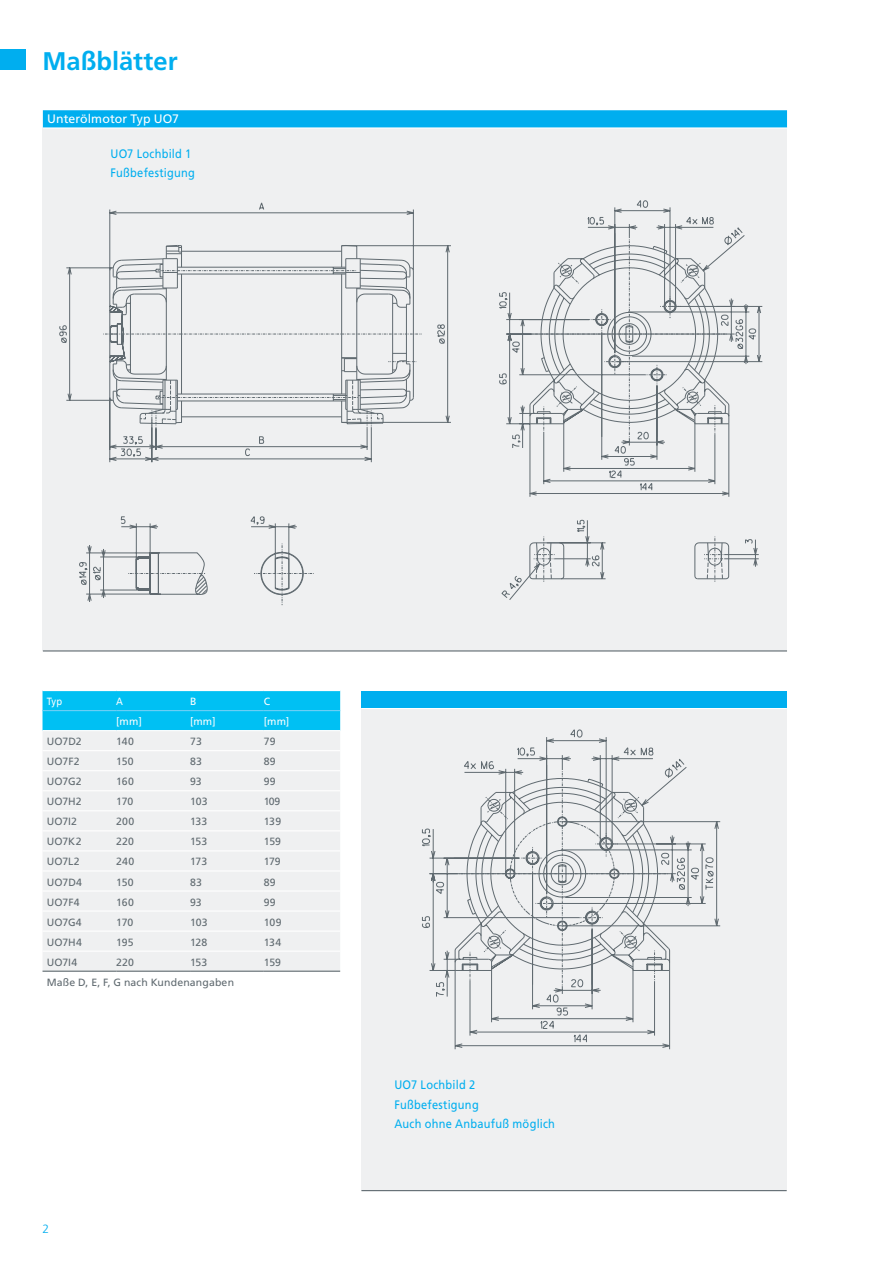
<style>
.page{position:relative;width:893px;height:1263px;background:#fff}
.page>*{position:absolute;margin:0;border:0;box-sizing:border-box;transform-origin:0 0}
.t1{font:700 25.5px "Frutiger";color:#00aeef}
.t2{font:12.3px/19.5px "Frutiger";letter-spacing:.02em;color:#00aeef;scale:.9 1}
.t3{font:12.3px "Frutiger";letter-spacing:.005em;color:#fff}
.t4{font:300 12px "Frutiger";color:#00aeef}
.t5{font:10.5px "Frutiger";letter-spacing:.01em;color:#606a70}
.t6{font:10.5px "Frutiger";letter-spacing:.015em;color:#fff}
.t7{font:10.5px "Frutiger";letter-spacing:.015em;color:#fff;scale:.9 1}
</style>
<div class="page">
<div style="left:43px;top:110px;width:744px;height:17px;background:#00aeef"></div>
<div style="left:43px;top:128px;width:744px;height:523px;background:#eff0f1"></div>
<hr style="left:43px;top:127px;width:496px;height:2px;background:#fff">
<hr style="left:539px;top:127px;width:248px;height:2px;background:#fff">
<hr style="left:43px;top:650px;width:496px;height:1px;background:#606a70">
<hr style="left:539px;top:650px;width:248px;height:1px;background:#606a70">
<div style="left:0;top:50px;width:26px;height:20px;background:#00aeef"></div>
<svg style="left:103px;top:604px;width:627px;height:48px"></svg>
<svg style="left:59px;top:200px;width:704px;height:403px"></svg>
<svg style="left:496px;top:292px;width:263px;height:309px"></svg>
<div style="left:361px;top:691px;width:426px;height:17px;background:#00aeef"></div>
<div style="left:361px;top:708px;width:426px;height:482px;background:#eff0f1"></div>
<hr style="left:361px;top:708px;width:426px;height:1px;background:#fff">
<hr style="left:361px;top:1190px;width:426px;height:1px;background:#606a70">
<div style="left:43px;top:691px;width:297px;height:39px;background:#00c0f3"></div>
<div style="left:43px;top:731px;width:297px;height:240px;background:#eff0f1"></div>
<hr style="left:43px;top:750px;width:73px;height:1px;background:#fff">
<hr style="left:116px;top:750px;width:74px;height:1px;background:#fff">
<hr style="left:190px;top:750px;width:74px;height:1px;background:#fff">
<hr style="left:264px;top:750px;width:76px;height:1px;background:#fff">
<hr style="left:43px;top:770px;width:73px;height:1px;background:#fff">
<hr style="left:116px;top:770px;width:74px;height:1px;background:#fff">
<hr style="left:190px;top:770px;width:74px;height:1px;background:#fff">
<hr style="left:264px;top:770px;width:76px;height:1px;background:#fff">
<hr style="left:43px;top:790px;width:73px;height:1px;background:#fff">
<hr style="left:116px;top:790px;width:74px;height:1px;background:#fff">
<hr style="left:190px;top:790px;width:74px;height:1px;background:#fff">
<hr style="left:264px;top:790px;width:76px;height:1px;background:#fff">
<hr style="left:43px;top:810px;width:73px;height:1px;background:#fff">
<hr style="left:116px;top:810px;width:74px;height:1px;background:#fff">
<hr style="left:190px;top:810px;width:74px;height:1px;background:#fff">
<hr style="left:264px;top:810px;width:76px;height:1px;background:#fff">
<hr style="left:43px;top:830px;width:73px;height:1px;background:#fff">
<hr style="left:116px;top:830px;width:74px;height:1px;background:#fff">
<hr style="left:190px;top:830px;width:74px;height:1px;background:#fff">
<hr style="left:264px;top:830px;width:76px;height:1px;background:#fff">
<hr style="left:43px;top:850px;width:73px;height:1px;background:#fff">
<hr style="left:116px;top:850px;width:74px;height:1px;background:#fff">
<hr style="left:190px;top:850px;width:74px;height:1px;background:#fff">
<hr style="left:264px;top:850px;width:76px;height:1px;background:#fff">
<hr style="left:43px;top:870px;width:73px;height:1px;background:#fff">
<hr style="left:116px;top:870px;width:74px;height:1px;background:#fff">
<hr style="left:190px;top:870px;width:74px;height:1px;background:#fff">
<hr style="left:264px;top:870px;width:76px;height:1px;background:#fff">
<hr style="left:43px;top:890px;width:73px;height:1px;background:#fff">
<hr style="left:116px;top:890px;width:74px;height:1px;background:#fff">
<hr style="left:190px;top:890px;width:74px;height:1px;background:#fff">
<hr style="left:264px;top:890px;width:76px;height:1px;background:#fff">
<hr style="left:43px;top:910px;width:73px;height:2px;background:#fff">
<hr style="left:116px;top:910px;width:74px;height:2px;background:#fff">
<hr style="left:190px;top:910px;width:74px;height:2px;background:#fff">
<hr style="left:264px;top:910px;width:76px;height:2px;background:#fff">
<hr style="left:43px;top:930px;width:73px;height:2px;background:#fff">
<hr style="left:116px;top:930px;width:74px;height:2px;background:#fff">
<hr style="left:190px;top:930px;width:74px;height:2px;background:#fff">
<hr style="left:264px;top:930px;width:76px;height:2px;background:#fff">
<hr style="left:43px;top:950px;width:73px;height:2px;background:#fff">
<hr style="left:116px;top:950px;width:74px;height:2px;background:#fff">
<hr style="left:190px;top:950px;width:74px;height:2px;background:#fff">
<hr style="left:264px;top:950px;width:76px;height:2px;background:#fff">
<hr style="left:43px;top:971px;width:73px;height:1px;background:#606a70">
<hr style="left:116px;top:971px;width:74px;height:1px;background:#606a70">
<hr style="left:190px;top:971px;width:74px;height:1px;background:#606a70">
<hr style="left:264px;top:971px;width:76px;height:1px;background:#606a70">
<hr style="left:43px;top:710px;width:73px;height:1px;background:#6dcff6">
<hr style="left:116px;top:710px;width:74px;height:1px;background:#6dcff6">
<hr style="left:190px;top:710px;width:74px;height:1px;background:#6dcff6">
<hr style="left:264px;top:710px;width:76px;height:1px;background:#6dcff6">
<svg style="left:421px;top:729px;width:250px;height:321px"></svg>
<svg style="left:453px;top:757px;width:268px;height:229px"></svg>
<h1 class="t1" style="left:43px;top:46px;width:137px">Maßblätter</h1>
<p class="t3" style="left:47px;top:112px;width:133px">Unterölmotor Typ UO7</p>
<p class="t2" style="left:111px;top:144px;width:95px">UO7 Lochbild 1<br>Fußbefestigung</p>
<p class="t7" style="left:47px;top:695px;width:19px">Typ</p>
<p class="t7" style="left:116px;top:695px;width:9px">A</p>
<p class="t6" style="left:190px;top:695px;width:8px">B</p>
<p class="t6" style="left:264px;top:695px;width:8px">C</p>
<p class="t6" style="left:116px;top:715px;width:27px">[mm]</p>
<p class="t6" style="left:190px;top:715px;width:27px">[mm]</p>
<p class="t6" style="left:264px;top:715px;width:27px">[mm]</p>
<p class="t5" style="left:47px;top:735px;width:36px">UO7D2</p>
<p class="t5" style="left:116px;top:735px;width:19px">140</p>
<p class="t5" style="left:190px;top:735px;width:13px">73</p>
<p class="t5" style="left:264px;top:735px;width:13px">79</p>
<p class="t5" style="left:47px;top:755px;width:34px">UO7F2</p>
<p class="t5" style="left:116px;top:755px;width:19px">150</p>
<p class="t5" style="left:190px;top:755px;width:13px">83</p>
<p class="t5" style="left:264px;top:755px;width:13px">89</p>
<p class="t5" style="left:47px;top:775px;width:36px">UO7G2</p>
<p class="t5" style="left:116px;top:775px;width:19px">160</p>
<p class="t5" style="left:190px;top:775px;width:13px">93</p>
<p class="t5" style="left:264px;top:775px;width:13px">99</p>
<p class="t5" style="left:47px;top:795px;width:36px">UO7H2</p>
<p class="t5" style="left:116px;top:795px;width:19px">170</p>
<p class="t5" style="left:190px;top:795px;width:19px">103</p>
<p class="t5" style="left:264px;top:795px;width:18px">109</p>
<p class="t5" style="left:47px;top:815px;width:32px">UO7I2</p>
<p class="t5" style="left:116px;top:815px;width:20px">200</p>
<p class="t5" style="left:190px;top:815px;width:19px">133</p>
<p class="t5" style="left:264px;top:815px;width:19px">139</p>
<p class="t5" style="left:47px;top:835px;width:36px">UO7K2</p>
<p class="t5" style="left:116px;top:835px;width:19px">220</p>
<p class="t5" style="left:190px;top:835px;width:19px">153</p>
<p class="t5" style="left:264px;top:835px;width:19px">159</p>
<p class="t5" style="left:47px;top:856px;width:35px">UO7L2</p>
<p class="t5" style="left:116px;top:856px;width:19px">240</p>
<p class="t5" style="left:190px;top:856px;width:19px">173</p>
<p class="t5" style="left:264px;top:856px;width:18px">179</p>
<p class="t5" style="left:47px;top:876px;width:37px">UO7D4</p>
<p class="t5" style="left:116px;top:876px;width:19px">150</p>
<p class="t5" style="left:190px;top:876px;width:13px">83</p>
<p class="t5" style="left:264px;top:876px;width:13px">89</p>
<p class="t5" style="left:47px;top:896px;width:34px">UO7F4</p>
<p class="t5" style="left:116px;top:896px;width:19px">160</p>
<p class="t5" style="left:190px;top:896px;width:13px">93</p>
<p class="t5" style="left:264px;top:896px;width:13px">99</p>
<p class="t5" style="left:47px;top:916px;width:36px">UO7G4</p>
<p class="t5" style="left:116px;top:916px;width:19px">170</p>
<p class="t5" style="left:190px;top:916px;width:19px">103</p>
<p class="t5" style="left:264px;top:916px;width:19px">109</p>
<p class="t5" style="left:47px;top:936px;width:37px">UO7H4</p>
<p class="t5" style="left:116px;top:936px;width:19px">195</p>
<p class="t5" style="left:190px;top:936px;width:19px">128</p>
<p class="t5" style="left:264px;top:936px;width:19px">134</p>
<p class="t5" style="left:47px;top:956px;width:32px">UO7I4</p>
<p class="t5" style="left:116px;top:956px;width:19px">220</p>
<p class="t5" style="left:190px;top:956px;width:19px">153</p>
<p class="t5" style="left:264px;top:956px;width:19px">159</p>
<p class="t5" style="left:47px;top:976px;width:189px">Maße D, E, F, G nach Kundenangaben</p>
<p class="t4" style="left:43px;top:1222px;width:8px">2</p>
<p class="t2" style="left:394px;top:1075px;width:180px">UO7 Lochbild 2<br>Fußbefestigung<br>Auch ohne Anbaufuß möglich</p>
</div>
